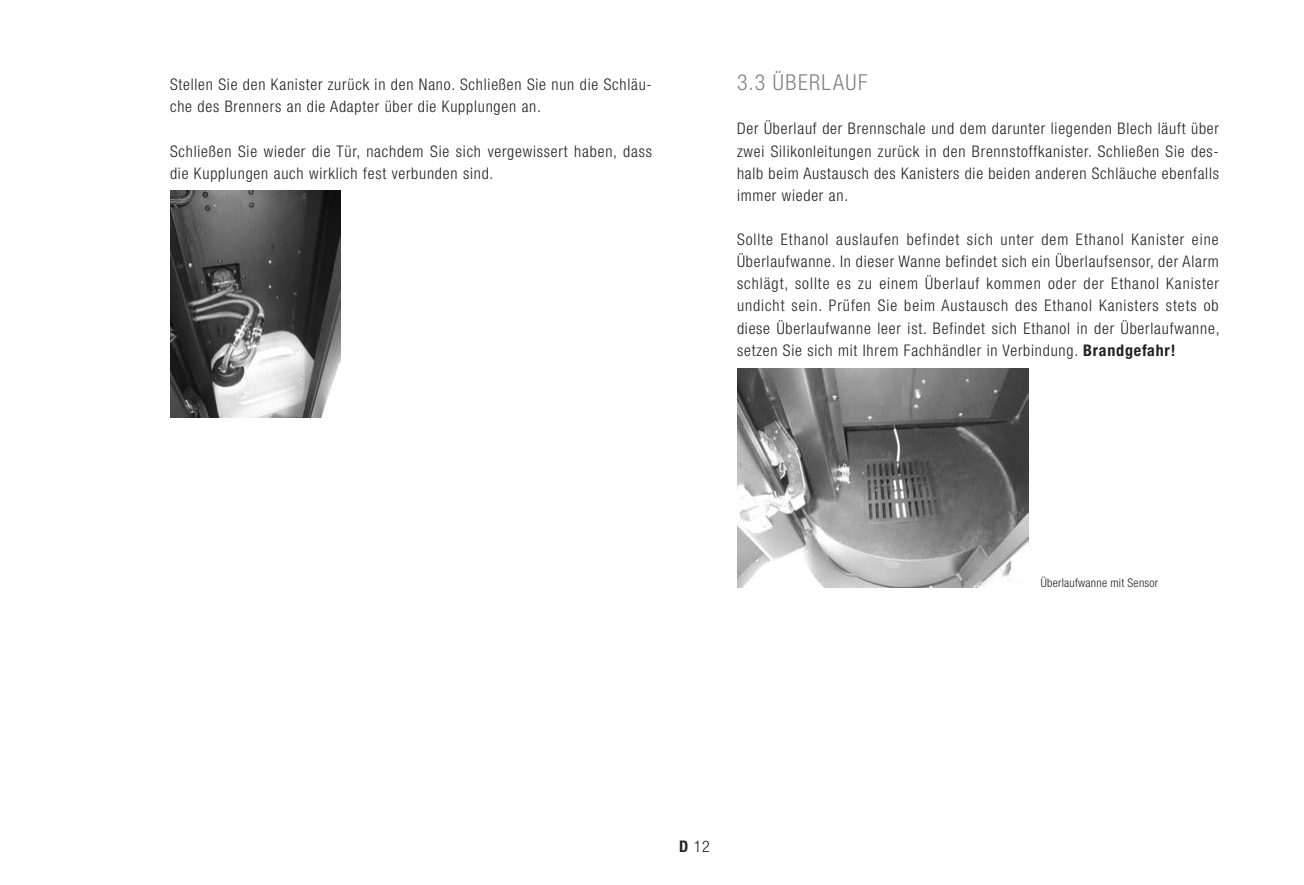
<style>
.page{position:relative;width:1304px;height:885px;background:#fff}
.page>*{position:absolute;margin:0;border:0;box-sizing:border-box;transform-origin:0 0}
.t1{font:300 condensed 22px "Helvetica Neue";letter-spacing:.065em;color:#808285}
.t2{font:300 condensed 16px/22.2px "Helvetica Neue";letter-spacing:.05em;color:#231f20}
.t3{font:300 condensed 12px "Helvetica Neue";letter-spacing:.02em;color:#231f20}
.s1{font-weight:700}
</style>
<div class="page">
<img style="left:170px;top:190px;width:170px;height:227px">
<img style="left:737px;top:369px;width:291px;height:218px">
<p class="t2" style="left:170px;top:73px;width:483px">Stellen Sie den Kanister zurück in den Nano. Schließen Sie nun die Schläu&shy;che des Brenners an die Adapter über die Kupplungen an.</p>
<p class="t2" style="left:170px;top:140px;width:483px">Schließen Sie wieder die Tür, nachdem Sie sich vergewissert haben, dass die Kupplungen auch wirklich fest verbunden sind.</p>
<h1 class="t1" style="left:737px;top:70px;width:132px">3.3 ÜBERLAUF</h1>
<p class="t2" style="left:737px;top:117px;width:483px;text-align:justify">Der Überlauf der Brennschale und dem darunter liegenden Blech läuft über zwei Silikonleitungen zurück in den Brennstoffkanister. Schließen Sie des&shy;halb beim Austausch des Kanisters die beiden anderen Schläuche ebenfalls immer wieder an.</p>
<p class="t2" style="left:737px;top:228px;width:484px;text-align:justify">Sollte Ethanol auslaufen befindet sich unter dem Ethanol Kanister eine Überlaufwanne. In dieser Wanne befindet sich ein Überlaufsensor, der Alarm schlägt, sollte es zu einem Überlauf kommen oder der Ethanol Kanister undicht sein. Prüfen Sie beim Austausch des Ethanol Kanisters stets ob diese Überlaufwanne leer ist. Befindet sich Ethanol in der Überlaufwanne, setzen Sie sich mit Ihrem Fachhändler in Verbindung. <span class="s1">Brandgefahr!</span></p>
<p class="t3" style="left:1041px;top:576px;width:119px">Überlaufwanne mit Sensor</p>
<p class="t2" style="left:679px;top:835px;width:32px"><span class="s1">D</span> 12</p>
</div>
